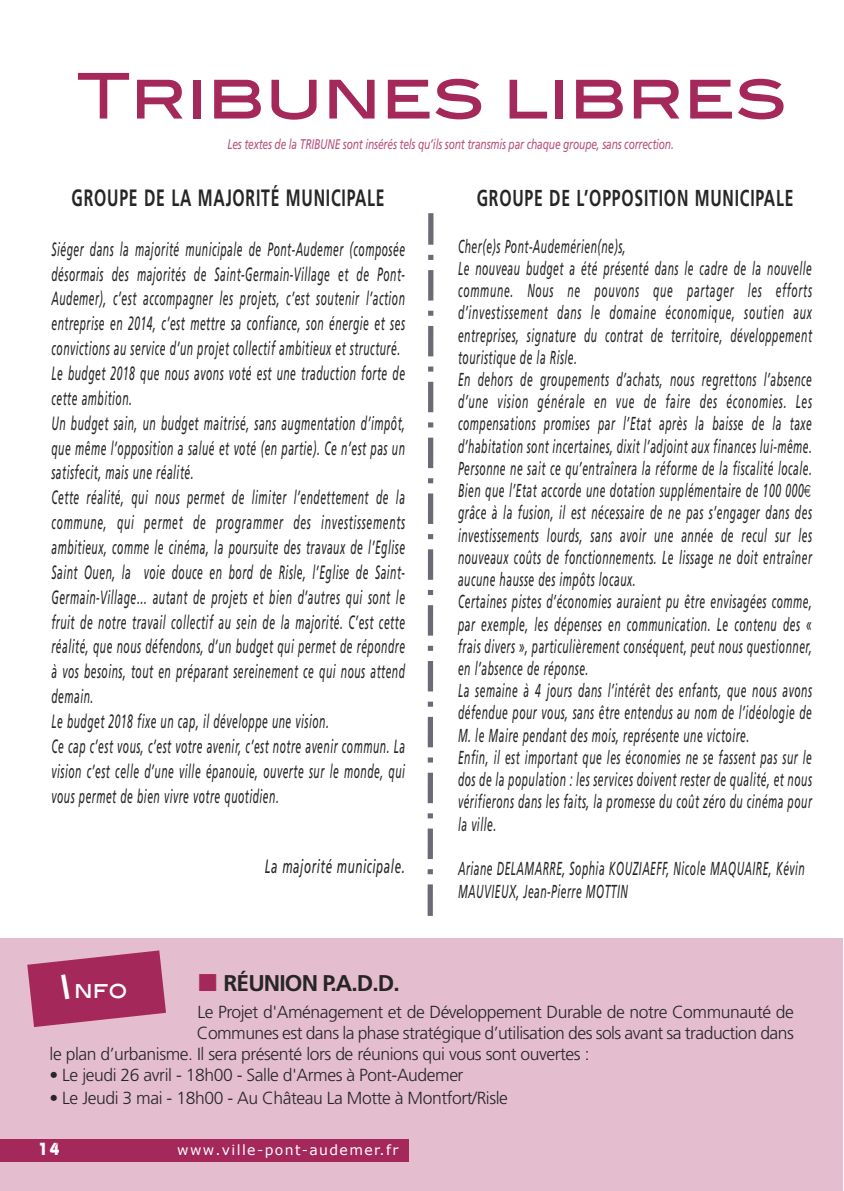
<style>
.page{position:relative;width:844px;height:1191px;background:#fff}
.page>*{position:absolute;margin:0;border:0;box-sizing:border-box;transform-origin:0 0}
.t1{font:63px "Blair Md ITCTT Medium";color:#a5285b}
.t2{font:700 23.62px "Frutiger";letter-spacing:.05em;color:#272526;scale:.67 1}
.t3{font:700 23.1px "Frutiger";letter-spacing:.05em;color:#272526;scale:.68 1}
.t4{font:700 22.75px "Frutiger";letter-spacing:-.04em;color:#272526}
.t5{font:22.57px "Blair Md ITCTT Medium";color:#fff;scale:.89 1}
.t6{font:italic 19.25px/24.8px "Frutiger";letter-spacing:.05em;color:#272526;scale:.53 1}
.t7{font:italic 19.25px "Frutiger";letter-spacing:.05em;color:#272526;scale:.6 1}
.t8{font:italic 18.72px/22.2px "Frutiger";letter-spacing:.05em;color:#272526;scale:.55 1}
.t9{font:300 17.5px "Frutiger";letter-spacing:-.025em;color:#272526}
.t10{font:700 17.5px "Bauhaus";color:#fff}
.t11{font:italic 14px "Frutiger";letter-spacing:-.015em;color:rgb(165 40 91/.8);scale:.73 1}
.t12{font:14px "Verdana";letter-spacing:.1em;color:#fff}
.s1{color:#a5285b}
</style>
<div class="page">
<svg style="left:427px;top:239px;width:7px;height:636px"></svg>
<div style="left:428px;top:213px;width:5px;height:32px;background:#6c6a74"></div>
<div style="left:427px;top:884px;width:6px;height:32px;background:#6c6a74"></div>
<div style="left:0;top:938px;width:842px;height:253px;background:#e4bece"></div>
<div style="left:0;top:1138px;width:408px;height:23px;background:#a5285b"></div>
<svg style="left:27px;top:950px;width:139px;height:77px"></svg>
<h1 class="t1" style="left:77px;top:44px;width:711px">Tribunes libres</h1>
<p class="t11" style="left:227px;top:139px;width:613px">Les textes de la TRIBUNE sont insérés tels qu’ils sont transmis par chaque groupe, sans correction.</p>
<p class="t3" style="left:476px;top:188px;width:467px">GROUPE DE L’OPPOSITION MUNICIPALE</p>
<p class="t8" style="left:458px;top:236px;width:645px">Cher(e)s Pont-Audemérien(ne)s,<br>Le nouveau budget a été présenté dans le cadre de la nouvelle commune. Nous ne pouvons que partager les efforts d’investissement dans le domaine économique, soutien aux entreprises, signature du contrat de territoire, développement touristique de la Risle.<br>En dehors de groupements d’achats, nous regrettons l’absence d’une vision générale en vue de faire des économies. Les compensations promises par l’Etat après la baisse de la taxe d’habitation sont incertaines, dixit l’adjoint aux finances lui-même.<br>Personne ne sait ce qu’entraînera la réforme de la fiscalité locale.<br>Bien que l’Etat accorde une dotation supplémentaire de 100 000 grâce à la fusion, il est nécessaire de ne pas s’engager dans des investissements lourds, sans avoir une année de recul sur les nouveaux coûts de fonctionnements. Le lissage ne doit entraîner aucune hausse des impôts locaux.<br>Certaines pistes d’économies auraient pu être envisagées comme, par exemple, les dépenses en communication. Le contenu des « frais divers », particulièrement conséquent, peut nous questionner, en l’absence de réponse.<br>La semaine à 4 jours dans l’intérêt des enfants, que nous avons défendue pour vous, sans être entendus au nom de l’idéologie de M. le Maire pendant des mois, représente une victoire.<br>Enfin, il est important que les économies ne se fassent pas sur le dos de la population : les services doivent rester de qualité, et nous vérifierons dans les faits, la promesse du coût zéro du cinéma pour la ville.</p>
<p class="t8" style="left:458px;top:859px;width:632px">Ariane DELAMARRE, Sophia KOUZIAEFF, Nicole MAQUAIRE, Kévin<br>MAUVIEUX, Jean-Pierre MOTTIN</p>
<p class="t2" style="left:72px;top:188px;width:468px">GROUPE DE LA MAJORITÉ MUNICIPALE</p>
<p class="t6" style="left:51px;top:238px;width:668px">Siéger dans la majorité municipale de Pont-Audemer (composée désormais des majorités de Saint-Germain-Village et de Pont-Audemer), c’est accompagner les projets, c’est soutenir l’action entreprise en 2014, c’est mettre sa confiance, son énergie et ses convictions au service d’un projet collectif ambitieux et structuré.<br>Le budget 2018 que nous avons voté est une traduction forte de cette ambition.<br>Un budget sain, un budget maitrisé, sans augmentation d’impôt, que même l’opposition a salué et voté (en partie). Ce n’est pas un satisfecit, mais une réalité.<br>Cette réalité, qui nous permet de limiter l’endettement de la commune, qui permet de programmer des investissements ambitieux, comme le cinéma, la poursuite des travaux de l’Eglise Saint Ouen, la voie douce en bord de Risle, l’Eglise de Saint-Germain-Village… autant de projets et bien d’autres qui sont le fruit de notre travail collectif au sein de la majorité. C’est cette réalité, que nous défendons, d’un budget qui permet de répondre à vos besoins, tout en préparant sereinement ce qui nous attend demain.<br>Le budget 2018 fixe un cap, il développe une vision.<br>Ce cap c’est vous, c’est votre avenir, c’est notre avenir commun. La vision c’est celle d’une ville épanouie, ouverte sur le monde, qui vous permet de bien vivre votre quotidien.</p>
<p class="t7" style="left:265px;top:858px;width:235px">La majorité municipale.</p>
<p class="t4" style="left:198px;top:974px;width:203px"><span class="s1">■</span> RÉUNION P.A.D.D.</p>
<p class="t9" style="left:197px;top:1005px;width:598px">Le Projet d'Aménagement et de Développement Durable de notre Communauté de</p>
<p class="t9" style="left:197px;top:1026px;width:598px">Communes est dans la phase stratégique d’utilisation des sols avant sa traduction dans</p>
<p class="t9" style="left:50px;top:1047px;width:541px">le plan d’urbanisme. Il sera présenté lors de réunions qui vous sont ouvertes :</p>
<p class="t9" style="left:50px;top:1068px;width:415px">• Le jeudi 26 avril - 18h00 - Salle d'Armes à Pont-Audemer</p>
<p class="t9" style="left:49px;top:1090px;width:460px">• Le Jeudi 3 mai - 18h00 - Au Château La Motte à Montfort/Risle</p>
<p class="t5" style="left:74px;top:971px;width:61px">nfo</p>
<p class="t10" style="left:38px;top:1142px;width:23px">14</p>
<p class="t12" style="left:177px;top:1140px;width:222px">www.ville-pont-audemer.fr</p>
</div>
